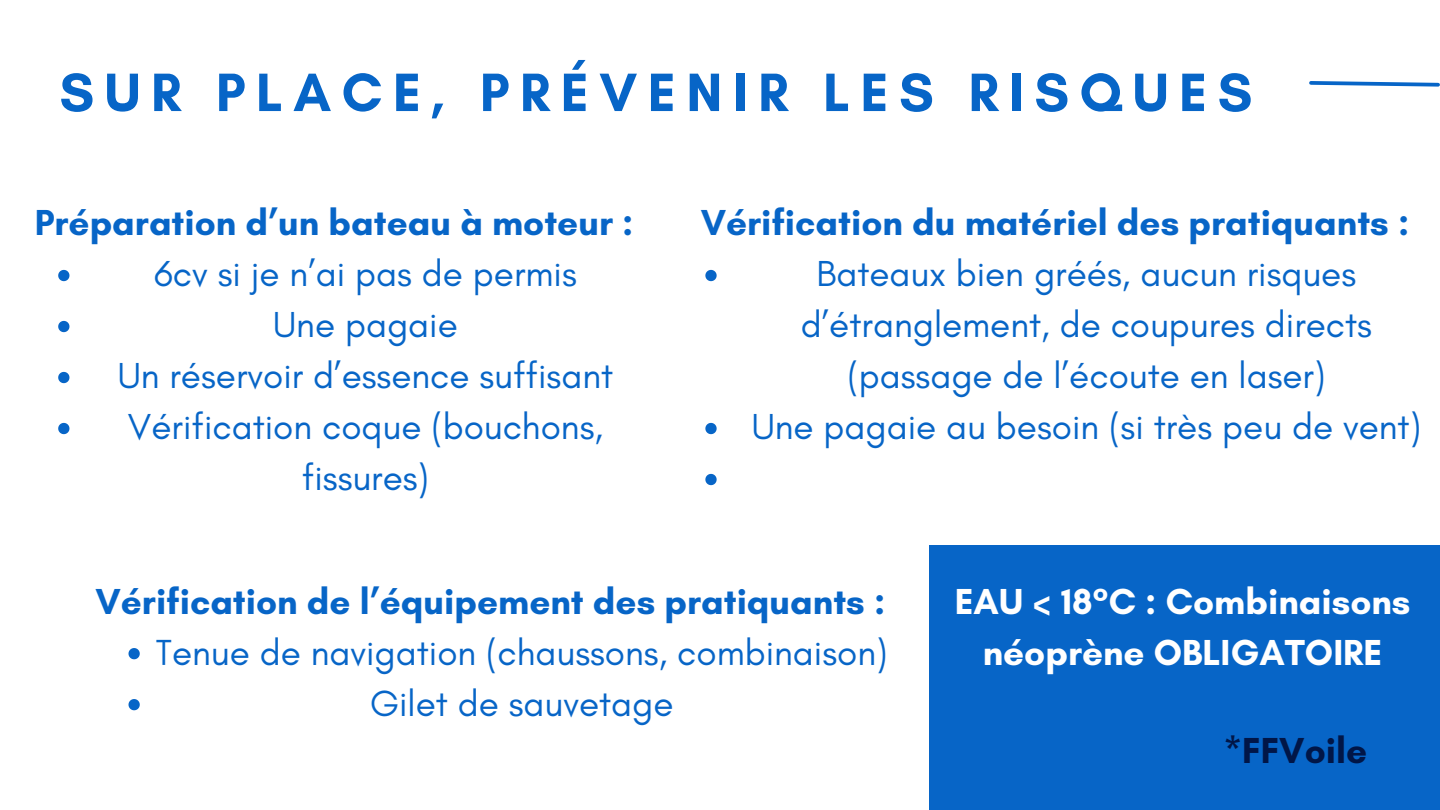
<style>
.page{position:relative;width:1440px;height:810px;background:#fff}
.page>*{position:absolute;margin:0;border:0;box-sizing:border-box;transform-origin:0 0}
.t1{font:700 55px "Glacial Indifference";letter-spacing:.19em;color:#0765c7}
.t2{font:36.8px/51px "Glacial Indifference";color:#0765c7;text-align:center}
.t3{font:700 36.8px "Glacial Indifference";color:#0765c7}
.t4{font:700 36.8px/51px "Glacial Indifference";color:#fff;text-align:center}
.t5{font:700 36.8px "Glacial Indifference";color:#011647}
</style>
<div class="page">
<svg style="left:1309px;top:81px;width:131px;height:6px"></svg>
<svg style="left:58px;top:270px;width:11px;height:11px"></svg>
<svg style="left:58px;top:321px;width:11px;height:11px"></svg>
<svg style="left:58px;top:372px;width:11px;height:11px"></svg>
<svg style="left:58px;top:423px;width:11px;height:11px"></svg>
<svg style="left:705px;top:270px;width:12px;height:11px"></svg>
<svg style="left:705px;top:423px;width:12px;height:11px"></svg>
<svg style="left:705px;top:474px;width:12px;height:11px"></svg>
<svg style="left:129px;top:648px;width:11px;height:11px"></svg>
<svg style="left:129px;top:699px;width:11px;height:11px"></svg>
<div style="left:930px;top:545px;width:510px;height:265px;background:#0765c7"></div>
<h1 class="t1" style="left:60px;top:59px;width:1194px">SUR PLACE, PRÉVENIR LES RISQUES</h1>
<p class="t3" style="left:35px;top:200px;width:600px">Préparation d’un bateau à moteur :</p>
<p class="t2" style="left:118px;top:248px;width:497px">6cv si je n’ai pas de permis<br>Une pagaie<br>Un réservoir d’essence suffisant<br>Vérification coque (bouchons, fissures)</p>
<p class="t3" style="left:701px;top:200px;width:710px">Vérification du matériel des pratiquants :</p>
<p class="t2" style="left:752px;top:248px;width:671px">Bateaux bien gréés, aucun risques d’étranglement, de coupures directs (passage de l’écoute en laser)<br>Une pagaie au besoin (si très peu de vent)</p>
<p class="t3" style="left:96px;top:579px;width:791px">Vérification de l’équipement des pratiquants :</p>
<p class="t2" style="left:156px;top:626px;width:733px">Tenue de navigation (chaussons, combinaison)<br>Gilet de sauvetage</p>
<p class="t4" style="left:955px;top:575px;width:457px">EAU &lt; 18°C : Combinaisons néoprène OBLIGATOIRE</p>
<p class="t5" style="left:1223px;top:728px;width:145px">*FFVoile</p>
</div>
